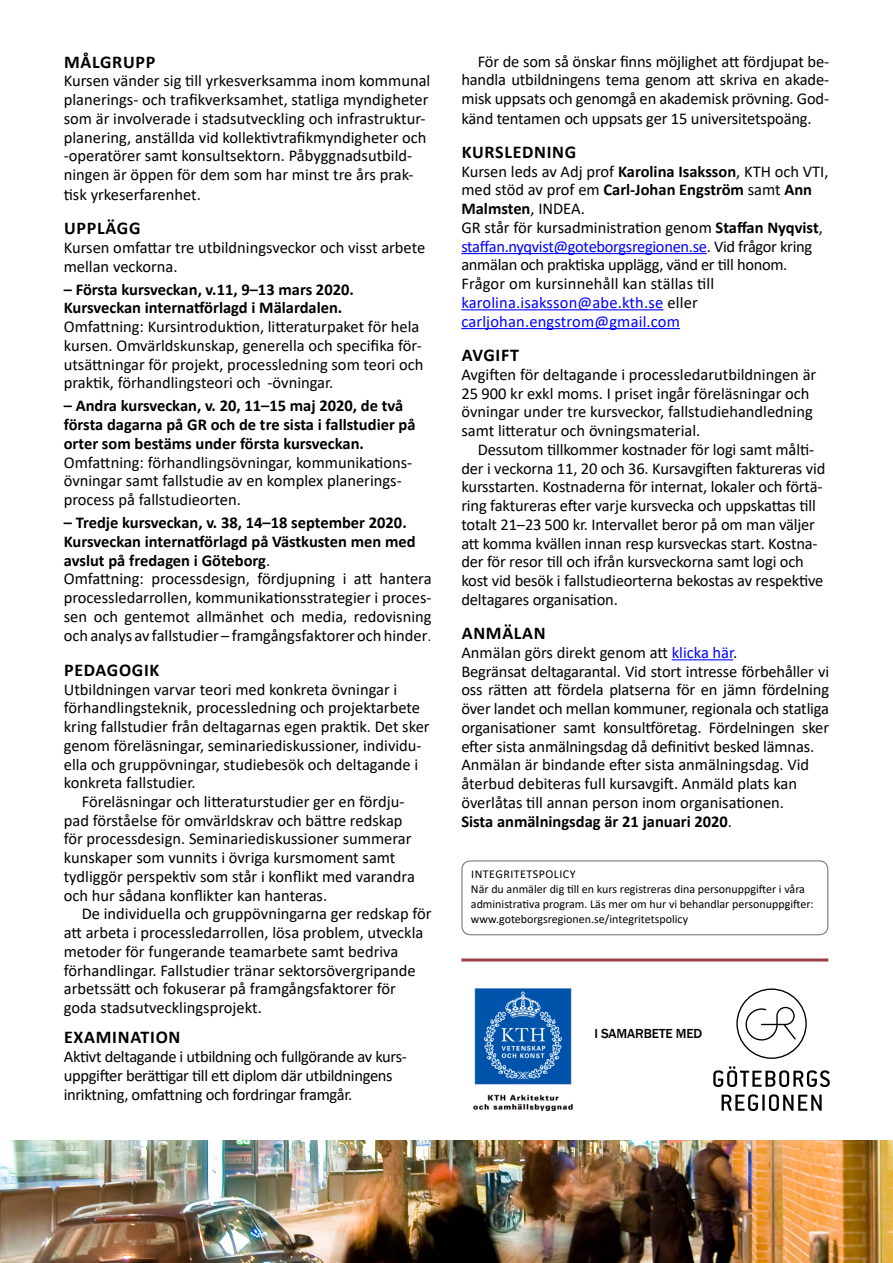
<style>
.page{position:relative;width:893px;height:1263px;background:#fff}
.page>*{position:absolute;margin:0;border:0;box-sizing:border-box;transform-origin:0 0}
.t1{font:700 18px "Calibri";letter-spacing:.04em;color:#000}
.t2{font:16.5px/18.8px "Calibri";color:#000}
.t3{font:700 16.5px/18.8px "Calibri";color:#000}
.t4{font:16.5px/18.8px "Calibri";letter-spacing:-.02em;color:#000}
.t5{font:500 13.5px "Franklin Gothic";letter-spacing:-.01em;color:#000}
.t6{font:12px/15px "Calibri";color:#000}
.s1{font-weight:700}
.s2{font-weight:300}
.s3{color:#00f}
</style>
<div class="page">
<img style="left:473px;top:988px;width:100px;height:123px">
<hr style="left:461px;top:958px;width:367px;height:3px;background:#9a4149">
<img style="left:0;top:1140px;width:893px;height:123px">
<svg style="left:713px;top:1066px;width:117px;height:21px"></svg>
<svg style="left:722px;top:1094px;width:36px;height:17px"></svg>
<hr style="left:762px;top:1095px;width:3px;height:16px;background:#000">
<svg style="left:769px;top:1094px;width:53px;height:17px"></svg>
<svg style="left:736px;top:988px;width:71px;height:71px"></svg>
<hr style="left:461px;top:253px;width:246px;height:1px;background:#00f">
<hr style="left:461px;top:309px;width:202px;height:1px;background:#00f">
<hr style="left:461px;top:328px;width:219px;height:1px;background:#00f">
<hr style="left:672px;top:659px;width:61px;height:1px;background:#00f">
<div style="left:461px;top:860px;width:367px;height:75px;border:1px solid #000;border-radius:9px"></div>
<p class="t1" style="left:64px;top:49px;width:93px">MÅLGRUPP</p>
<p class="t2" style="left:64px;top:71px;width:368px">Kursen vänder sig till yrkesverksamma inom kommunal planerings- och trafikverksamhet, statliga myndigheter som är involverade i stadsutveckling och infrastruktur&shy;planering, anställda vid kollektivtrafikmyndigheter och -operatörer samt konsultsektorn. Påbyggnadsutbild&shy;ningen är öppen för dem som har minst tre års prak&shy;tisk yrkeserfarenhet.</p>
<p class="t1" style="left:64px;top:215px;width:78px">UPPLÄGG</p>
<p class="t2" style="left:64px;top:238px;width:363px">Kursen omfattar tre utbildningsveckor och visst arbete mellan veckorna.</p>
<p class="t3" style="left:64px;top:279px;width:292px">– Första kursveckan, v.11, 9–13 mars 2020.<br>Kursveckan internatförlagd i Mälardalen.</p>
<p class="t2" style="left:64px;top:317px;width:361px">Omfattning: Kursintroduktion, litteraturpaket för hela kursen. Omvärldskunskap, generella och specifika för&shy;utsättningar för projekt, processledning som teori och praktik, förhandlingsteori och -övningar.</p>
<p class="t3" style="left:64px;top:396px;width:353px">– Andra kursveckan, v. 20, 11–15 maj 2020, de två första dagarna på GR och de tre sista i fallstudier på orter som bestäms under första kursveckan.</p>
<p class="t2" style="left:64px;top:452px;width:349px">Omfattning: förhandlingsövningar, kommunikations&shy;övningar samt fallstudie av en komplex planerings&shy;process på fallstudieorten.</p>
<p class="t2" style="left:64px;top:513px;width:369px"><span class="s1">– Tredje kursveckan, v. 38, 14–18 september 2020.<br>Kursveckan internatförlagd på Västkusten men med avslut på fredagen i Göteborg</span>.<br>Omfattning: processdesign, fördjupning i att hantera processledarrollen, kommunikationsstrategier i proces&shy;sen och gentemot allmänhet och media, redovisning och analys av fallstudier – framgångsfaktorer och hinder<span class="s2">.</span></p>
<p class="t1" style="left:64px;top:657px;width:97px">PEDAGOGIK</p>
<p class="t2" style="left:64px;top:679px;width:335px">Utbildningen varvar teori med konkreta övningar i</p>
<p class="t2" style="left:64px;top:698px;width:358px">förhandlingsteknik, processledning och projektarbete</p>
<p class="t2" style="left:64px;top:717px;width:367px">kring fallstudier från deltagarnas egen praktik. Det sker</p>
<p class="t2" style="left:64px;top:735px;width:359px">genom föreläsningar, seminariediskussioner, individu-</p>
<p class="t2" style="left:64px;top:754px;width:356px">ella och gruppövningar, studiebesök och deltagande i</p>
<p class="t2" style="left:64px;top:773px;width:134px">konkreta fallstudier.</p>
<p class="t2" style="left:82px;top:792px;width:324px">Föreläsningar och litteraturstudier ger en fördju-</p>
<p class="t2" style="left:64px;top:810px;width:340px">pad förståelse för omvärldskrav och bättre redskap</p>
<p class="t2" style="left:64px;top:829px;width:349px">för processdesign. Seminariediskussioner summerar</p>
<p class="t2" style="left:64px;top:848px;width:333px">kunskaper som vunnits i övriga kursmoment samt</p>
<p class="t2" style="left:64px;top:867px;width:353px">tydliggör perspektiv som står i konflikt med varandra</p>
<p class="t2" style="left:64px;top:885px;width:265px">och hur sådana konflikter kan hanteras.</p>
<p class="t2" style="left:82px;top:904px;width:351px">De individuella och gruppövningarna ger redskap för</p>
<p class="t2" style="left:64px;top:923px;width:361px">att arbeta i processledarrollen, lösa problem, utveckla</p>
<p class="t2" style="left:64px;top:942px;width:336px">metoder för fungerande teamarbete samt bedriva</p>
<p class="t2" style="left:64px;top:960px;width:353px">förhandlingar. Fallstudier tränar sektorsövergripande</p>
<p class="t2" style="left:64px;top:979px;width:334px">arbetssätt och fokuserar på framgångsfaktorer för</p>
<p class="t2" style="left:64px;top:998px;width:200px">goda stadsutvecklingsprojekt.</p>
<p class="t1" style="left:64px;top:1025px;width:118px">EXAMINATION</p>
<p class="t4" style="left:64px;top:1047px;width:345px">Aktivt deltagande i utbildning och fullgörande av kurs&shy;uppgifter berättigar till ett diplom där utbildningens inriktning, omfattning och fordringar framgår.</p>
<p class="t2" style="left:461px;top:51px;width:369px;text-align:justify;text-indent:16px">För de som så önskar finns möjlighet att fördjupat be&shy;handla utbildningens tema genom att skriva en akade&shy;misk uppsats och genomgå en akademisk prövning. God&shy;känd tentamen och uppsats ger 15 universitetspoäng.</p>
<p class="t1" style="left:462px;top:139px;width:116px">KURSLEDNING</p>
<p class="t2" style="left:461px;top:161px;width:369px">Kursen leds av Adj prof <span class="s1">Karolina Isaksson</span>, KTH och VTI, med stöd av prof em <span class="s1">Carl-Johan Engström</span> samt <span class="s1">Ann Malmsten</span>, INDEA.<br>GR står för kursadministration genom <span class="s1">Staffan Nyqvist</span>, <span class="s3">staffan.nyqvist@goteborgsregionen.se</span>. Vid frågor kring anmälan och praktiska upplägg, vänd er till honom.<br>Frågor om kursinnehåll kan ställas till <span class="s3">karolina.isaksson@abe.kth.se</span> eller <span class="s3">carljohan.engstrom@gmail.com</span></p>
<p class="t1" style="left:462px;top:342px;width:59px">AVGIFT</p>
<p class="t2" style="left:461px;top:365px;width:356px">Avgiften för deltagande i processledarutbildningen är 25 900 kr exkl moms. I priset ingår föreläsningar och övningar under tre kursveckor, fallstudiehandledning samt litteratur och övningsmaterial.</p>
<p class="t2" style="left:461px;top:440px;width:365px;text-indent:16px">Dessutom tillkommer kostnader för logi samt målti&shy;der i veckorna 11, 20 och 36. Kursavgiften faktureras vid kursstarten. Kostnaderna för internat, lokaler och förtä&shy;ring faktureras efter varje kursvecka och uppskattas till totalt 21–23 500 kr. Intervallet beror på om man väljer att komma kvällen innan resp kursveckas start. Kostna&shy;der för resor till och ifrån kursveckorna samt logi och kost vid besök i fallstudieorterna bekostas av respektive deltagares organisation.</p>
<p class="t1" style="left:462px;top:620px;width:86px">ANMÄLAN</p>
<p class="t2" style="left:461px;top:643px;width:369px">Anmälan görs direkt genom att <span class="s3">klicka här</span>.<br>Begränsat deltagarantal. Vid stort intresse förbehåller vi oss rätten att fördela platserna för en jämn fördelning över landet och mellan kommuner, regionala och statliga organisationer samt konsultföretag. Fördelningen sker efter sista anmälningsdag då definitivt besked lämnas.<br>Anmälan är bindande efter sista anmälningsdag. Vid återbud debiteras full kursavgift. Anmäld plats kan överlåtas till annan person inom organisationen.<br><span class="s1">Sista anmälningsdag är 21 januari 2020</span>.</p>
<p class="t6" style="left:471px;top:866px;width:344px">INTEGRITETSPOLICY<br>När du anmäler dig till en kurs registreras dina personuppgifter i våra administrativa program. Läs mer om hur vi behandlar personuppgifter: www.goteborgsregionen.se/integritetspolicy</p>
<p class="t5" style="left:594px;top:1025px;width:110px">I SAMARBETE MED</p>
</div>
